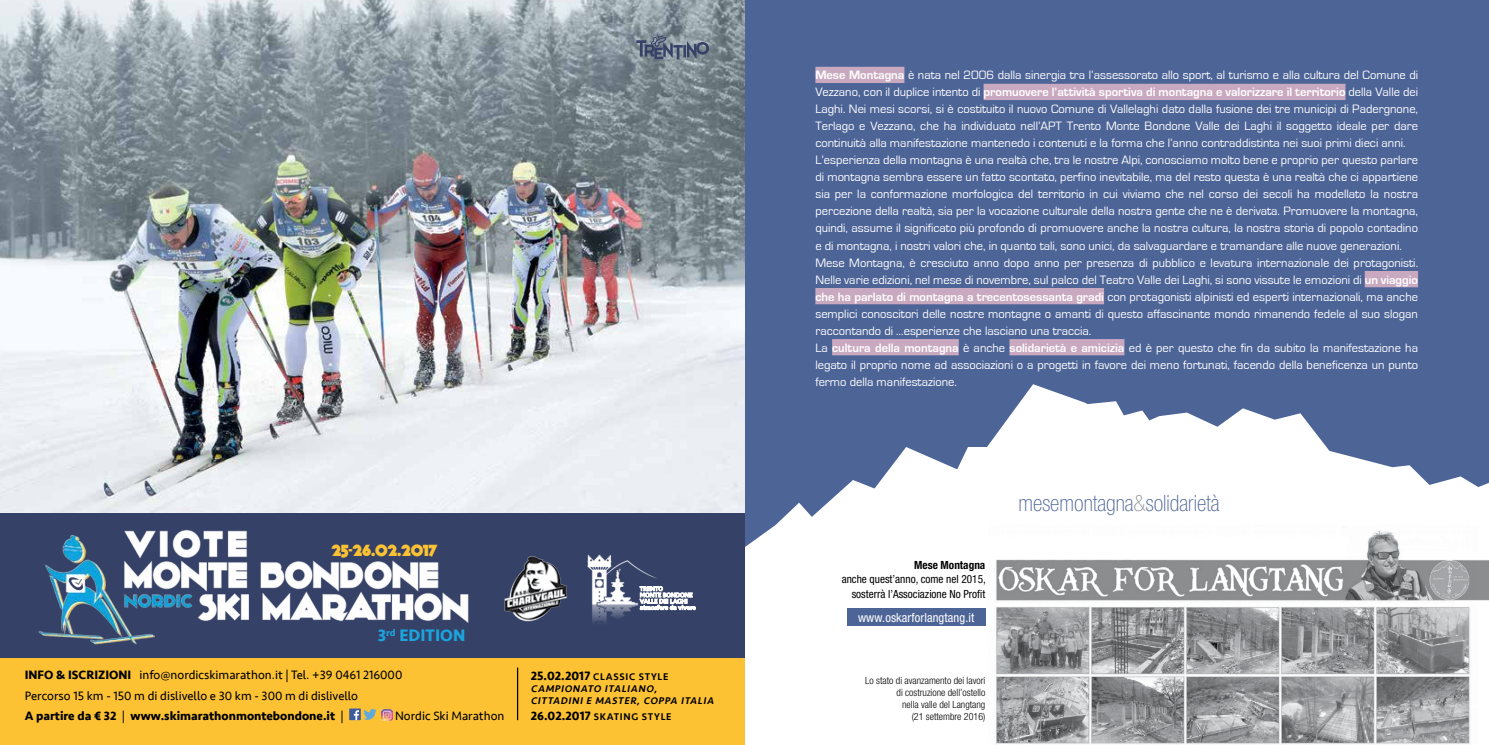
<style>
.page{position:relative;width:1489px;height:745px;background:#fff}
.page>*{position:absolute;margin:0;border:0;box-sizing:border-box;transform-origin:0 0}
.t1{font:100 condensed 22.5px "Helvetica Neue";color:#4d6497}
.t2{font:700 17.12px "Seravek";color:#1ca4de}
.t3{font:16.38px "Kilo Gram";color:#fdc234}
.t4{font:12.5px/17px "Eurostile";color:#fff}
.t5{font:12.5px/20.5px "Seravek";color:#000}
.t6{font:condensed 12.5px "Helvetica Neue";letter-spacing:.01em;color:#fff}
.t7{font:condensed 11.25px/14.4px "Helvetica Neue";color:#000;text-align:right}
.t8{font:700 condensed 11.25px "Helvetica Neue";color:#000}
.t9{font:300 condensed 10px/12px "Helvetica Neue";color:#000;text-align:right}
.t10{font:italic 500 10px/11.9px "Seravek";color:#000}
.t11{font:500 10px "Seravek";letter-spacing:.07em;color:#000}
.s1{font-weight:700}
.s2{font-weight:700;font-style:normal;font-size:12.5px}
.s3{font-style:normal}
.s4{font-weight:700;font-size:12.5px}
.s5{color:#939598}
</style>
<div class="page">
<img style="left:996px;top:547px;width:492px;height:197px">
<svg style="left:744px;top:0;width:744px;height:547px;fill:#4d6497"></svg>
<div style="left:815px;top:67px;width:89px;height:16px;background:#c9a9c0"></div>
<div style="left:983px;top:84px;width:362px;height:16px;background:#c9a9c0"></div>
<div style="left:1364px;top:271px;width:53px;height:16px;background:#c9a9c0"></div>
<div style="left:815px;top:288px;width:288px;height:16px;background:#c9a9c0"></div>
<div style="left:832px;top:339px;width:126px;height:16px;background:#c9a9c0"></div>
<div style="left:1009px;top:339px;width:115px;height:16px;background:#c9a9c0"></div>
<div style="left:847px;top:608px;width:138px;height:17px;background:#4d6497"></div>
<div style="left:0;top:512px;width:744px;height:145px;background:#354166"></div>
<img style="left:0;top:0;width:744px;height:512px">
<svg style="left:636px;top:35px;width:73px;height:24px"></svg>
<img style="left:38px;top:529px;width:431px;height:116px">
<svg style="left:66px;top:575px;width:20px;height:15px"></svg>
<img style="left:504px;top:556px;width:63px;height:66px">
<img style="left:587px;top:554px;width:109px;height:69px">
<svg style="left:639px;top:586px;width:56px;height:23px"></svg>
<div style="left:0;top:657px;width:744px;height:87px;background:#fdc234"></div>
<div style="left:349px;top:708px;width:12px;height:11px;background:#3e5b9b"></div>
<svg style="left:354px;top:708px;width:38px;height:11px"></svg>
<hr style="left:517px;top:667px;width:1px;height:52px;background:#000">
<h3 class="t3" style="left:332px;top:540px;width:107px">25-26.02.2017</h3>
<h2 class="t2" style="left:378px;top:621px;width:89px">3<sup>rd</sup> EDITION</h2>
<p class="t5" style="left:25px;top:664px;width:379px"><span class="s1">INFO &amp; ISCRIZIONI</span> info@nordicskimarathon.it | Tel. +39 0461 216000<br>Percorso 15 km - 150 m di dislivello e 30 km - 300 m di dislivello<br><span class="s1">A partire da € 32</span> | <span class="s1">www.skimarathonmontebondone.it</span> |</p>
<p class="t5" style="left:395px;top:705px;width:111px">Nordic Ski Marathon</p>
<p class="t10" style="left:530px;top:670px;width:187px"><span class="s2">25.02.2017</span> <span class="s3">CLASSIC STYLE<br></span>CAMPIONATO ITALIANO,<br>CITTADINI E MASTER, COPPA ITALIA</p>
<p class="t11" style="left:530px;top:709px;width:142px"><span class="s4">26.02.2017</span> SKATING STYLE</p>
<p class="t4" style="left:815px;top:67px;width:604px"><span class="s1">Mese Montagna</span> è nata nel 2006 dalla sinergia tra l’assessorato allo sport, al turismo e alla cultura del Comune di Vezzano, con il duplice intento di <span class="s1">promuovere l’attività sportiva di montagna e valorizzare il territorio</span> della Valle dei Laghi. Nei mesi scorsi, si è costituito il nuovo Comune di Vallelaghi dato dalla fusione dei tre municipi di Padergnone, Terlago e Vezzano, che ha individuato nell’APT Trento Monte Bondone Valle dei Laghi il soggetto ideale per dare continuità alla manifestazione mantenedo i contenuti e la forma che l’anno contraddistinta nei suoi primi dieci anni.<br>L’esperienza della montagna è una realtà che, tra le nostre Alpi, conosciamo molto bene e proprio per questo parlare di montagna sembra essere un fatto scontato, perfino inevitabile, ma del resto questa è una realtà che ci appartiene sia per la conformazione morfologica del territorio in cui viviamo che nel corso dei secoli ha modellato la nostra percezione della realtà, sia per la vocazione culturale della nostra gente che ne è derivata. Promuovere la montagna, quindi, assume il significato più profondo di promuovere anche la nostra cultura, la nostra storia di popolo contadino e di montagna, i nostri valori che, in quanto tali, sono unici, da salvaguardare e tramandare alle nuove generazioni.<br>Mese Montagna, è cresciuto anno dopo anno per presenza di pubblico e levatura internazionale dei protagonisti.<br>Nelle varie edizioni, nel mese di novembre, sul palco del Teatro Valle dei Laghi, si sono vissute le emozioni di <span class="s1">un viaggio che ha parlato di montagna a trecentosessanta gradi</span> con protagonisti alpinisti ed esperti internazionali, ma anche semplici conoscitori delle nostre montagne o amanti di questo affascinante mondo rimanendo fedele al suo slogan raccontando di …esperienze che lasciano una traccia.<br>La <span class="s1">cultura della montagna</span> è anche <span class="s1">solidarietà e amicizia</span> ed è per questo che fin da subito la manifestazione ha legato il proprio nome ad associazioni o a progetti in favore dei meno fortunati, facendo della beneficenza un punto fermo della manifestazione.</p>
<p class="t8" style="left:914px;top:558px;width:73px">Mese Montagna</p>
<p class="t7" style="left:841px;top:571px;width:145px">anche quest’anno, come nel 2015, sosterrà l’Associazione No Profit</p>
<p class="t6" style="left:858px;top:610px;width:118px">www.oskarforlangtang.it</p>
<p class="t9" style="left:865px;top:673px;width:122px">Lo stato di avanzamento dei lavori di costruzione dell’ostello<br>nella valle del Langtang<br>(21 settembre 2016)</p>
<h1 class="t1" style="left:1018px;top:490px;width:202px">mesemontagna<span class="s5">&amp;</span>solidarietà</h1>
</div>
